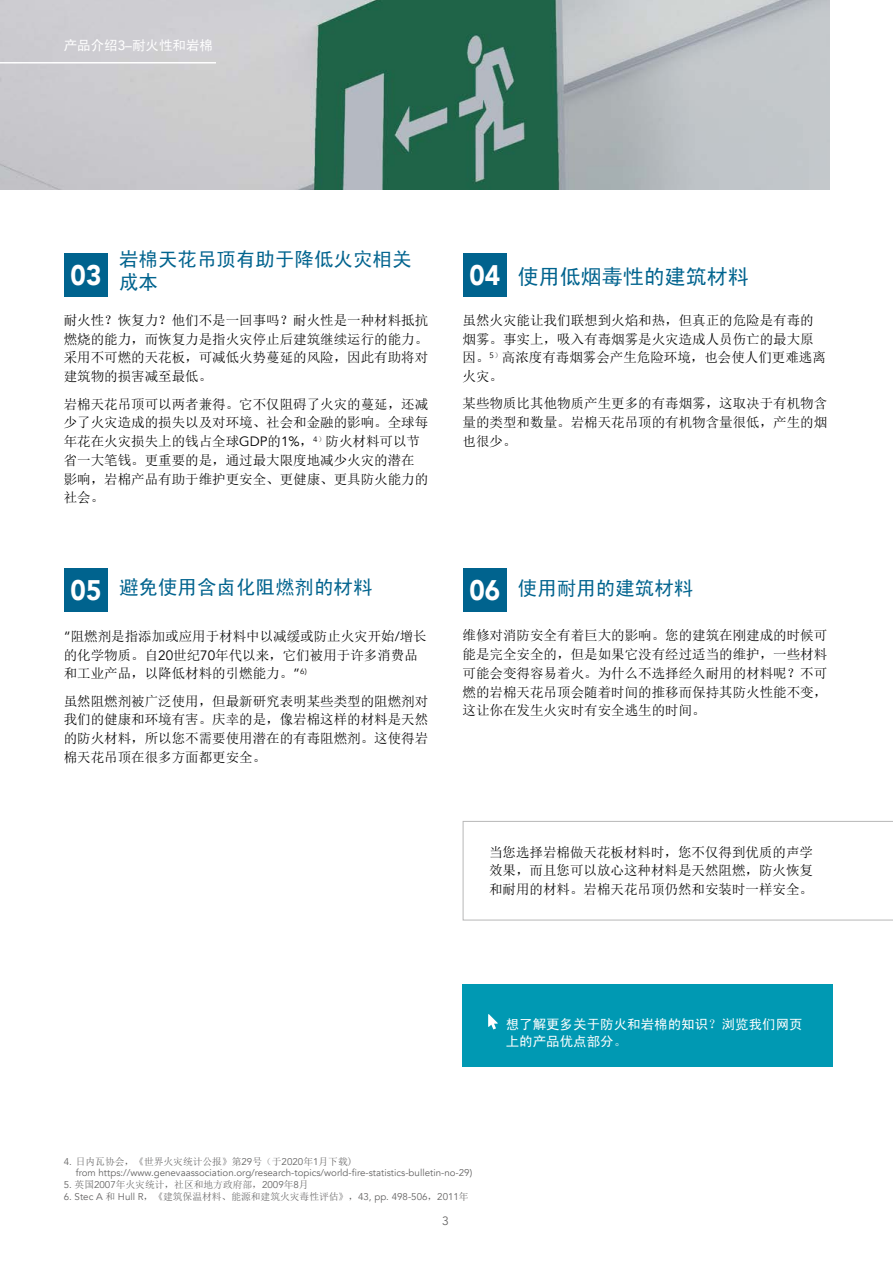
<style>
.page{position:relative;width:893px;height:1263px;background:#fff}
.page>*{position:absolute;margin:0;border:0;box-sizing:border-box;transform-origin:0 0}
.t1{font:900 28.2px "Avenir";color:#fff;scale:.92 1}
.t2{font:21px "Sim Hei";color:#00638e}
.t3{font:19.5px/23.4px "Sim Hei";color:#00638e}
.t4{font:13.5px/18.8px "Sim Sun";color:#000;text-align:justify}
.t5{font:13.5px/16.2px "Sim Hei";color:#fff}
.t6{font:12px "Avenir";color:#646363}
.t7{font:9.75px "Avenir";color:#646363}
.t8{font:9.75px "Sim Sun";color:#646363}
.s1{font-family:"Avenir";font-weight:500}
.s2{font-family:"Avenir"}
.s3{font-family:"Avenir";font-weight:900;font-size:28.2px;color:#fff}
.s4{font-family:"Sim Sun"}
</style>
<div class="page">
<img style="left:0;top:0;width:829px;height:189px">
<hr style="left:0;top:62px;width:216px;height:2px;background:#fff">
<div style="left:64px;top:253px;width:44px;height:44px;background:#00638e"></div>
<div style="left:463px;top:253px;width:44px;height:44px;background:#00638e"></div>
<div style="left:463px;top:568px;width:44px;height:44px;background:#00638e"></div>
<div style="left:463px;top:984px;width:370px;height:83px;background:#0099b3"></div>
<svg style="left:488px;top:1014px;width:10px;height:15px"></svg>
<svg style="left:463px;top:821px;width:430px;height:99px"></svg>
<div style="left:64px;top:568px;width:44px;height:44px;background:#00638e"></div>
<p class="t5" style="left:64px;top:37px;width:151px">产品介绍<span class="s1">3–</span>耐火性和岩棉</p>
<h3 class="t3" style="left:119px;top:247px;width:294px">岩棉天花吊顶有助于降低火灾相关成本</h3>
<p class="t4" style="left:64px;top:311px;width:366px">耐火性？恢复力？他们不是一回事吗？耐火性是一种材料抵抗燃烧的能力，而恢复力是指火灾停止后建筑继续运行的能力。采用不可燃的天花板，可减低火势蔓延的风险，因此有助将对建筑物的损害减至最低。</p>
<p class="t4" style="left:64px;top:394px;width:366px;text-align:left">岩棉天花吊顶可以两者兼得。它不仅阻碍了火灾的蔓延，还减少了火灾造成的损失以及对环境、社会和金融的影响。全球每年花在火灾损失上的钱占全球<span class="s2">GDP</span>的<span class="s2">1%</span>，<sup>4</sup><sup>）</sup>防火材料可以节省一大笔钱。更重要的是，通过最大限度地减少火灾的潜在影响，岩棉产品有助于维护更安全、更健康、更具防火能力的社会。</p>
<h1 class="t1" style="left:71px;top:251px;width:35px">03</h1>
<h2 class="t2" style="left:518px;top:266px;width:232px">使用低烟毒性的建筑材料</h2>
<p class="t4" style="left:463px;top:311px;width:365px;text-align:left">虽然火灾能让我们联想到火焰和热，但真正的危险是有毒的烟雾。事实上，吸入有毒烟雾是火灾造成人员伤亡的最大原因。<sup>5</sup><sup>）</sup>高浓度有毒烟雾会产生危险环境，也会使人们更难逃离火灾。</p>
<p class="t4" style="left:463px;top:394px;width:366px">某些物质比其他物质产生更多的有毒烟雾，这取决于有机物含量的类型和数量。岩棉天花吊顶的有机物含量很低，产生的烟也很少。</p>
<h1 class="t1" style="left:469px;top:251px;width:35px">04</h1>
<h3 class="t3" style="left:71px;top:575px;width:303px"><span class="s3">05</span> 避免使用含卤化阻燃剂的材料</h3>
<p class="t4" style="left:64px;top:626px;width:365px;text-align:left"><span class="s2">“</span>阻燃剂是指添加或应用于材料中以减缓或防止火灾开始<span class="s2">/</span>增长的化学物质。自<span class="s2">20</span>世纪<span class="s2">70</span>年代以来，它们被用于许多消费品和工业产品，以降低材料的引燃能力。<span class="s2">”</span><sup>6)</sup></p>
<p class="t4" style="left:64px;top:691px;width:366px">虽然阻燃剂被广泛使用，但最新研究表明某些类型的阻燃剂对我们的健康和环境有害。庆幸的是，像岩棉这样的材料是天然的防火材料，所以您不需要使用潜在的有毒阻燃剂。这使得岩棉天花吊顶在很多方面都更安全。</p>
<h3 class="t3" style="left:518px;top:577px;width:177px">使用耐用的建筑材料</h3>
<p class="t4" style="left:463px;top:626px;width:366px">维修对消防安全有着巨大的影响。您的建筑在刚建成的时候可能是完全安全的，但是如果它没有经过适当的维护，一些材料可能会变得容易着火。为什么不选择经久耐用的材料呢？不可燃的岩棉天花吊顶会随着时间的推移而保持其防火性能不变，这让你在发生火灾时有安全逃生的时间。</p>
<h1 class="t1" style="left:469px;top:566px;width:35px">06</h1>
<p class="t4" style="left:489px;top:842px;width:325px">当您选择岩棉做天花板材料时，您不仅得到优质的声学效果，而且您可以放心这种材料是天然阻燃，防火恢复和耐用的材料。岩棉天花吊顶仍然和安装时一样安全。</p>
<p class="t5" style="left:506px;top:1016px;width:299px">想了解更多关于防火和岩棉的知识？浏览我们网页上的产品优点部分。</p>
<p class="t8" style="left:64px;top:1156px;width:290px"><span class="s2">4.</span> 日内瓦协会，《世界火灾统计公报》第<span class="s2">29</span>号（于<span class="s2">2020</span>年<span class="s2">1</span>月下载)</p>
<p class="t7" style="left:76px;top:1167px;width:398px">from https://www.genevaassociation.org/research-topics/world-fire-statistics-bulletin-no-29)</p>
<p class="t8" style="left:64px;top:1180px;width:246px"><span class="s2">5.</span> 英国<span class="s2">2007</span>年火灾统计，社区和地方政府部，<span class="s2">2009</span>年<span class="s2">8</span>月</p>
<p class="t7" style="left:64px;top:1191px;width:406px">6. Stec A <span class="s4">和</span> Hull R<span class="s4">，《建筑保温材料、能源和建筑火灾毒性评估》，</span>43, pp. 498-506<span class="s4">，</span>2011<span class="s4">年</span></p>
<p class="t6" style="left:442px;top:1213px;width:8px">3</p>
</div>
